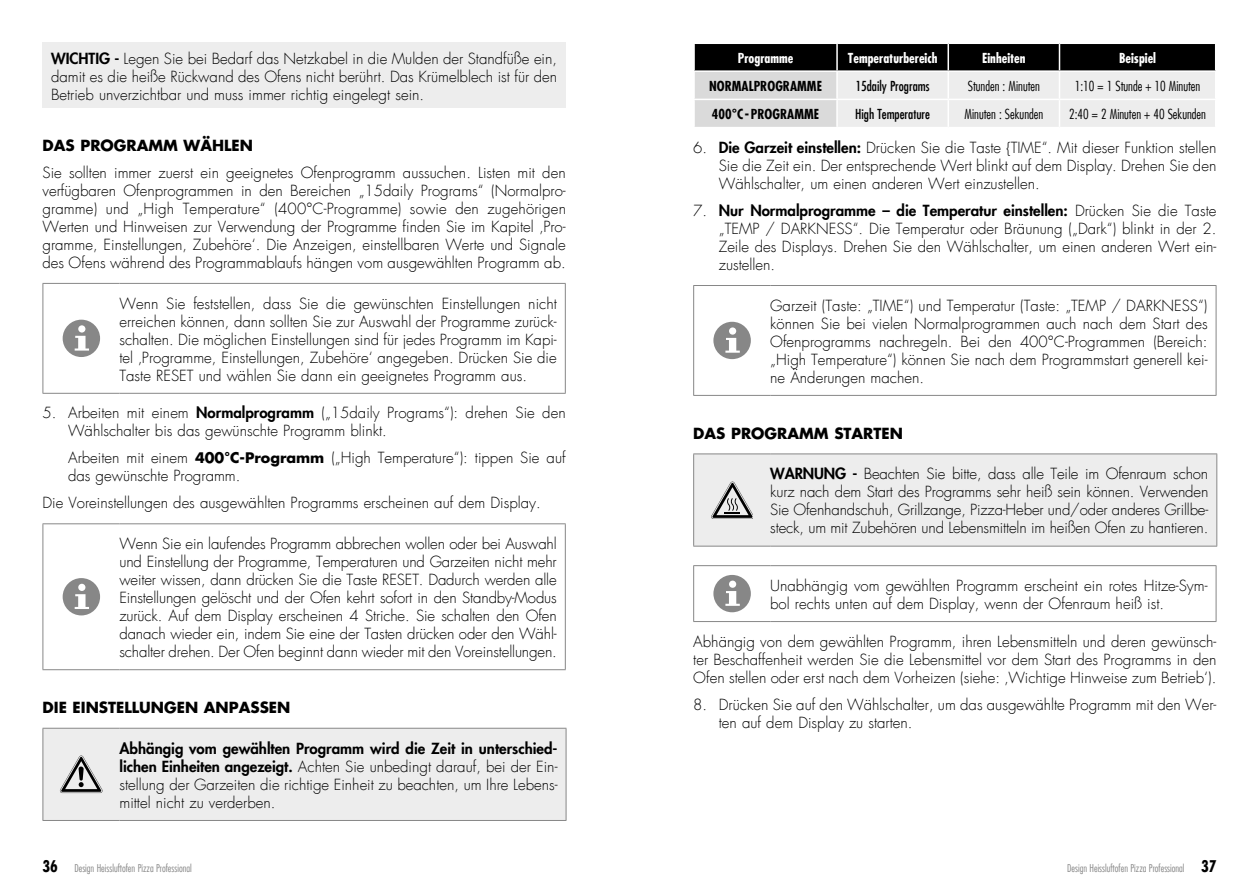
<style>
.page{position:relative;width:1259px;height:893px;background:#fff}
.page>*{position:absolute;margin:0;border:0;box-sizing:border-box;transform-origin:0 0}
.t1{font:300 15px/18px "Futura LT";color:#000;text-align:justify}
.t2{font:700 15px "Futura LT";color:#000}
.t3{font:300 condensed 13.5px "Futura LT";color:#000}
.t4{font:700 condensed 13.5px "Futura LT";color:#fff}
.t5{font:700 condensed 13.5px "Futura LT";color:#000}
.t6{font:condensed 13.5px "Futura LT";color:#000}
.t7{font:300 condensed 10.5px "Futura LT";color:#878787}
.s1{font-weight:800}
.s2{font-weight:700;font-size:14.25px}
.s3{font-weight:700;font-size:15.75px;color:#000}
</style>
<div class="page">
<div style="left:43px;top:43px;width:523px;height:65px;background:#ededed"></div>
<svg style="left:44px;top:284px;width:521px;height:109px"></svg>
<hr style="left:43px;top:283px;width:76px;height:1px;background:#878787">
<hr style="left:43px;top:284px;width:1px;height:109px;background:#878787">
<hr style="left:119px;top:283px;width:447px;height:1px;background:#878787">
<hr style="left:565px;top:284px;width:1px;height:109px;background:#878787">
<hr style="left:43px;top:393px;width:76px;height:1px;background:#878787">
<hr style="left:119px;top:393px;width:447px;height:1px;background:#878787">
<svg style="left:63px;top:320px;width:37px;height:37px"></svg>
<svg style="left:44px;top:524px;width:521px;height:145px"></svg>
<hr style="left:43px;top:523px;width:76px;height:1px;background:#878787">
<hr style="left:43px;top:524px;width:1px;height:145px;background:#878787">
<hr style="left:119px;top:523px;width:447px;height:1px;background:#878787">
<hr style="left:565px;top:524px;width:1px;height:145px;background:#878787">
<hr style="left:43px;top:669px;width:76px;height:1px;background:#878787">
<hr style="left:119px;top:669px;width:447px;height:1px;background:#878787">
<svg style="left:63px;top:578px;width:37px;height:37px"></svg>
<div style="left:44px;top:729px;width:522px;height:91px;background:#ededed"></div>
<hr style="left:43px;top:728px;width:76px;height:1px;background:#878787">
<hr style="left:43px;top:729px;width:1px;height:91px;background:#878787">
<hr style="left:119px;top:728px;width:447px;height:1px;background:#878787">
<hr style="left:566px;top:729px;width:1px;height:91px;background:#878787">
<hr style="left:43px;top:820px;width:76px;height:1px;background:#878787">
<hr style="left:119px;top:820px;width:447px;height:1px;background:#878787">
<svg style="left:60px;top:756px;width:42px;height:37px;background:#adadad"></svg>
<svg style="left:694px;top:43px;width:522px;height:84px;background:#a0a0a0"></svg>
<hr style="left:693px;top:72px;width:2px;height:27px;background:#fff">
<hr style="left:836px;top:72px;width:2px;height:27px;background:#fff">
<hr style="left:693px;top:99px;width:144px;height:1px;background:#fff">
<svg style="left:694px;top:286px;width:521px;height:109px"></svg>
<hr style="left:693px;top:285px;width:77px;height:1px;background:#878787">
<hr style="left:693px;top:286px;width:1px;height:109px;background:#878787">
<hr style="left:770px;top:285px;width:446px;height:1px;background:#878787">
<hr style="left:1215px;top:286px;width:1px;height:109px;background:#878787">
<hr style="left:693px;top:395px;width:77px;height:1px;background:#878787">
<hr style="left:770px;top:395px;width:446px;height:1px;background:#878787">
<svg style="left:713px;top:322px;width:38px;height:37px"></svg>
<div style="left:694px;top:454px;width:522px;height:92px;background:#ededed"></div>
<hr style="left:693px;top:453px;width:77px;height:1px;background:#878787">
<hr style="left:693px;top:454px;width:1px;height:92px;background:#878787">
<hr style="left:770px;top:453px;width:447px;height:1px;background:#878787">
<hr style="left:1216px;top:454px;width:1px;height:92px;background:#878787">
<hr style="left:693px;top:546px;width:77px;height:1px;background:#878787">
<hr style="left:770px;top:546px;width:447px;height:1px;background:#878787">
<svg style="left:711px;top:482px;width:41px;height:36px"></svg>
<hr style="left:693px;top:565px;width:77px;height:1px;background:#878787">
<hr style="left:770px;top:565px;width:446px;height:1px;background:#878787">
<hr style="left:693px;top:621px;width:77px;height:1px;background:#878787">
<hr style="left:770px;top:621px;width:446px;height:1px;background:#878787">
<svg style="left:693px;top:566px;width:523px;height:55px"></svg>
<p class="t1" style="left:51px;top:50px;width:507px"><span class="s1">WICHTIG -</span> Legen Sie bei Bedarf das Netzkabel in die Mulden der Standfüße ein, damit es die heiße Rückwand des Ofens nicht berührt. Das Krümelblech ist für den Betrieb unverzichtbar und muss immer richtig eingelegt sein.</p>
<p class="t2" style="left:43px;top:135px;width:212px">DAS PROGRAMM WÄHLEN</p>
<p class="t1" style="left:43px;top:164px;width:525px">Sie sollten immer zuerst ein geeignetes Ofenprogramm aussuchen. Listen mit den verfügbaren Ofenprogrammen in den Bereichen „15daily Programs“ (Normalpro&shy;gramme) und „High Temperature“ (400°C-Programme) sowie den zugehörigen Werten und Hinweisen zur Verwendung der Programme finden Sie im Kapitel ‚Pro&shy;gramme, Einstellungen, Zubehöre‘. Die Anzeigen, einstellbaren Werte und Signale des Ofens während des Programmablaufs hängen vom ausgewählten Programm ab.</p>
<p class="t1" style="left:119px;top:294px;width:439px">Wenn Sie feststellen, dass Sie die gewünschten Einstellungen nicht erreichen können, dann sollten Sie zur Auswahl der Programme zurück&shy;schalten. Die möglichen Einstellungen sind für jedes Programm im Kapi&shy;tel ‚Programme, Einstellungen, Zubehöre‘ angegeben. Drücken Sie die Taste RESET und wählen Sie dann ein geeignetes Programm aus.</p>
<p class="t1" style="left:68px;top:404px;width:499px;text-indent:-26px">5. Arbeiten mit einem <span class="s1">Normalprogramm</span> („15daily Programs“): drehen Sie den<br>Wählschalter bis das gewünschte Programm blinkt.</p>
<p class="t1" style="left:68px;top:449px;width:499px">Arbeiten mit einem <span class="s2">400°C-Programm</span> („High Temperature“): tippen Sie auf das gewünschte Programm.</p>
<p class="t1" style="left:43px;top:494px;width:500px">Die Voreinstellungen des ausgewählten Programms erscheinen auf dem Display.</p>
<p class="t1" style="left:119px;top:535px;width:439px">Wenn Sie ein laufendes Programm abbrechen wollen oder bei Auswahl und Einstellung der Programme, Temperaturen und Garzeiten nicht mehr weiter wissen, dann drücken Sie die Taste RESET. Dadurch werden alle Einstellungen gelöscht und der Ofen kehrt sofort in den Standby-Modus zurück. Auf dem Display erscheinen 4 Striche. Sie schalten den Ofen danach wieder ein, indem Sie eine der Tasten drücken oder den Wähl&shy;schalter drehen. Der Ofen beginnt dann wieder mit den Voreinstellungen.</p>
<p class="t2" style="left:43px;top:697px;width:249px">DIE EINSTELLUNGEN ANPASSEN</p>
<p class="t1" style="left:119px;top:740px;width:439px"><span class="s1">Abhängig vom gewählten Programm wird die Zeit in unterschied&shy;lichen Einheiten angezeigt.</span> Achten Sie unbedingt darauf, bei der Ein&shy;stellung der Garzeiten die richtige Einheit zu beachten, um Ihre Lebens&shy;mittel nicht zu verderben.</p>
<p class="t4" style="left:738px;top:49px;width:57px">Programme</p>
<p class="t4" style="left:848px;top:49px;width:91px">Temperaturbereich</p>
<p class="t4" style="left:982px;top:49px;width:45px">Einheiten</p>
<p class="t4" style="left:1119px;top:49px;width:39px">Beispiel</p>
<p class="t5" style="left:709px;top:77px;width:114px">NORMALPROGRAMME</p>
<p class="t6" style="left:855px;top:78px;width:75px">15daily Programs</p>
<p class="t3" style="left:967px;top:78px;width:74px">Stunden : Minuten</p>
<p class="t3" style="left:1075px;top:78px;width:127px">1:10 = 1 Stunde + 10 Minuten</p>
<p class="t5" style="left:712px;top:106px;width:109px">400°C - PROGRAMME</p>
<p class="t6" style="left:855px;top:106px;width:76px">High Temperature</p>
<p class="t3" style="left:964px;top:106px;width:80px">Minuten : Sekunden</p>
<p class="t3" style="left:1069px;top:106px;width:138px">2:40 = 2 Minuten + 40 Sekunden</p>
<p class="t1" style="left:719px;top:139px;width:499px;text-indent:-26px">6. <span class="s1">Die Garzeit einstellen:</span> Drücken Sie die Taste {TIME“. Mit dieser Funktion stellen Sie die Zeit ein. Der entsprechende Wert blinkt auf dem Display. Drehen Sie den Wählschalter, um einen anderen Wert einzustellen.</p>
<p class="t1" style="left:719px;top:202px;width:499px;text-indent:-26px">7. <span class="s1">Nur Normalprogramme – die Temperatur einstellen:</span> Drücken Sie die Taste „TEMP / DARKNESS“. Die Temperatur oder Bräunung („Dark“) blinkt in der 2.<br>Zeile des Displays. Drehen Sie den Wählschalter, um einen anderen Wert ein&shy;zustellen.</p>
<p class="t1" style="left:770px;top:297px;width:439px">Garzeit (Taste: „TIME“) und Temperatur (Taste: „TEMP / DARKNESS“) können Sie bei vielen Normalprogrammen auch nach dem Start des Ofenprogramms nachregeln. Bei den 400°C-Programmen (Bereich: „High Temperature“) können Sie nach dem Programmstart generell kei&shy;ne Änderungen machen.</p>
<p class="t2" style="left:693px;top:423px;width:211px">DAS PROGRAMM STARTEN</p>
<p class="t1" style="left:770px;top:465px;width:439px"><span class="s1">WARNUNG -</span> Beachten Sie bitte, dass alle Teile im Ofenraum schon kurz nach dem Start des Programms sehr heiß sein können. Verwenden Sie Ofenhandschuh, Grillzange, Pizza-Heber und/oder anderes Grillbe&shy;steck, um mit Zubehören und Lebensmitteln im heißen Ofen zu hantieren.</p>
<p class="t1" style="left:770px;top:577px;width:439px">Unabhängig vom gewählten Programm erscheint ein rotes Hitze-Sym&shy;bol rechts unten auf dem Display, wenn der Ofenraum heiß ist.</p>
<p class="t1" style="left:693px;top:633px;width:525px">Abhängig von dem gewählten Programm, ihren Lebensmitteln und deren gewünsch&shy;ter Beschaffenheit werden Sie die Lebensmittel vor dem Start des Programms in den Ofen stellen oder erst nach dem Vorheizen (siehe: ‚Wichtige Hinweise zum Betrieb‘).</p>
<p class="t1" style="left:719px;top:696px;width:499px;text-indent:-26px">8. Drücken Sie auf den Wählschalter, um das ausgewählte Programm mit den Wer&shy;ten auf dem Display zu starten.</p>
<p class="t7" style="left:43px;top:862px;width:151px"><span class="s3">36</span> Design Heissluftofen Pizza Professional</p>
<p class="t7" style="left:1067px;top:862px;width:151px">Design Heissluftofen Pizza Professional <span class="s3">37</span></p>
</div>
